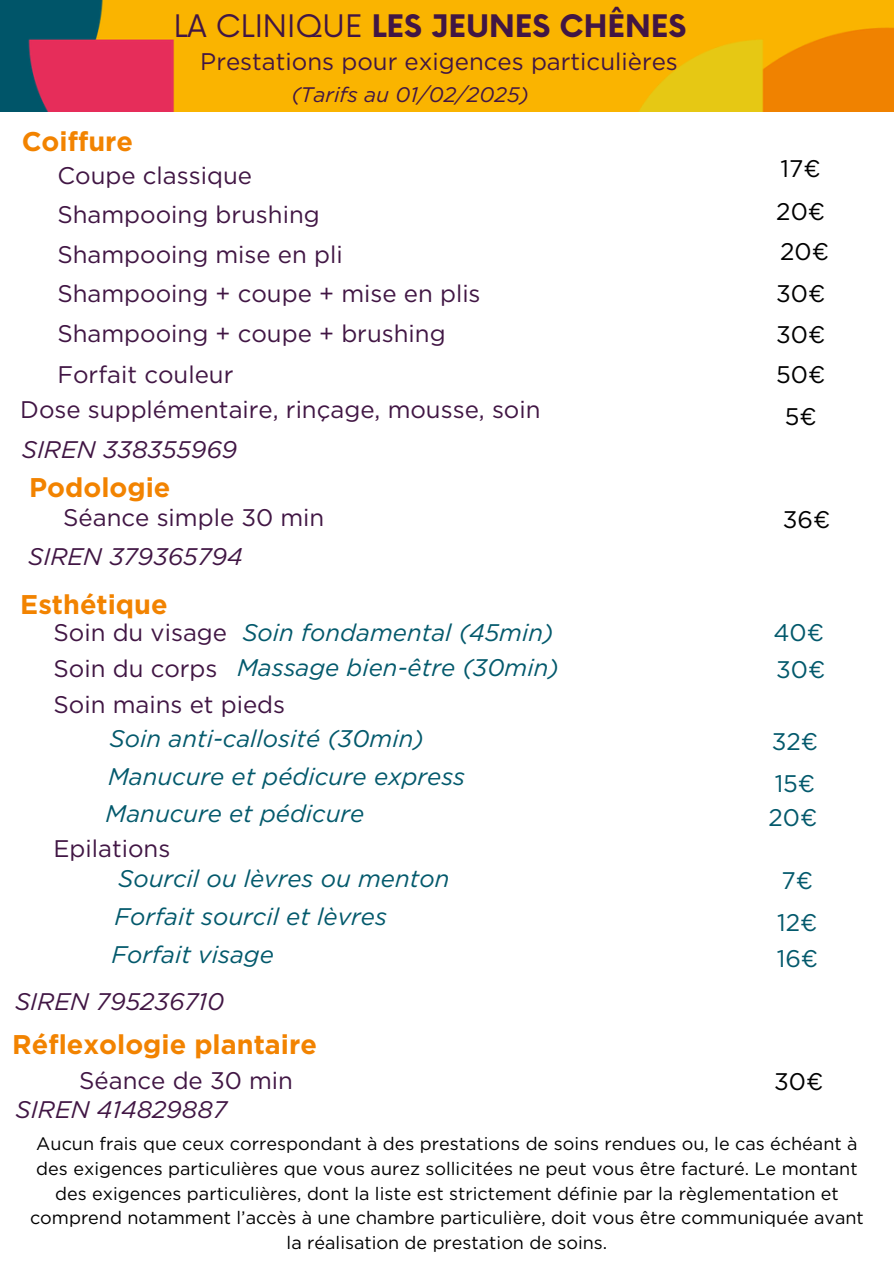
<style>
.page{position:relative;width:894px;height:1264px;background:#fff}
.page>*{position:absolute;margin:0;border:0;box-sizing:border-box;transform-origin:0 0}
.t1{font:700 30.3px "Now";color:#411644}
.t2{font:700 27px "Gotham";color:#f28300}
.t3{font:24px "Gotham";color:#411644}
.t4{font:italic 24px "Gotham";color:#03596c}
.t5{font:italic 24px "Gotham";color:#411644}
.t6{font:24px "Gotham";color:#000}
.t7{font:24px "Gotham";color:#03596c}
.t8{font:italic 21px "Gotham";color:#411644}
.t9{font:18px/24.8px "Gotham";color:#000;text-align:center}
.s1{font-weight:400}
</style>
<div class="page">
<img style="left:0;top:0;width:893px;height:111px">
<h1 class="t1" style="left:174px;top:10px;width:514px"><span class="s1">LA CLINIQUE</span> LES JEUNES CHÊNES</h1>
<h5 class="t2" style="left:22px;top:125px;width:113px">Coiffure</h5>
<h4 class="t3" style="left:200px;top:47px;width:479px">Prestations pour exigences particulières</h4>
<h4 class="t8" style="left:291px;top:82px;width:239px">(Tarifs au 01/02/2025)</h4>
<h4 class="t3" style="left:57px;top:161px;width:196px">Coupe classique</h4>
<h2 class="t3" style="left:57px;top:200px;width:264px">Shampooing brushing</h2>
<h4 class="t3" style="left:57px;top:239px;width:287px">Shampooing mise en pli</h4>
<h4 class="t3" style="left:57px;top:279px;width:424px">Shampooing + coupe + mise en plis</h4>
<h4 class="t3" style="left:57px;top:319px;width:389px">Shampooing + coupe + brushing</h4>
<h4 class="t3" style="left:57px;top:359px;width:177px">Forfait couleur</h4>
<h4 class="t6" style="left:780px;top:154px;width:42px">17€</h4>
<h4 class="t6" style="left:776px;top:197px;width:50px">20€</h4>
<h4 class="t6" style="left:780px;top:237px;width:50px">20€</h4>
<h4 class="t6" style="left:775px;top:279px;width:51px">30€</h4>
<h3 class="t6" style="left:775px;top:319px;width:51px">30€</h3>
<h2 class="t6" style="left:775px;top:359px;width:51px">50€</h2>
<h4 class="t3" style="left:20px;top:394px;width:521px">Dose supplémentaire, rinçage, mousse, soin</h4>
<p class="t6" style="left:784px;top:402px;width:33px">5€</p>
<h4 class="t5" style="left:22px;top:435px;width:217px">SIREN 338355969</h4>
<h4 class="t2" style="left:29px;top:470px;width:143px">Podologie</h4>
<h4 class="t3" style="left:63px;top:503px;width:262px">Séance simple 30 min</h4>
<h4 class="t5" style="left:28px;top:541px;width:216px">SIREN 379365794</h4>
<h4 class="t2" style="left:20px;top:587px;width:149px">Esthétique</h4>
<h4 class="t3" style="left:53px;top:618px;width:175px">Soin du visage</h4>
<h4 class="t3" style="left:53px;top:654px;width:165px">Soin du corps</h4>
<h3 class="t3" style="left:53px;top:689px;width:233px">Soin mains et pieds</h3>
<h2 class="t4" style="left:242px;top:618px;width:313px">Soin fondamental (45min)</h2>
<h4 class="t4" style="left:237px;top:652px;width:323px">Massage bien-être (30min)</h4>
<h4 class="t4" style="left:110px;top:724px;width:316px">Soin anti-callosité (30min)</h4>
<h4 class="t4" style="left:108px;top:761px;width:358px">Manucure et pédicure express</h4>
<h4 class="t4" style="left:106px;top:799px;width:260px">Manucure et pédicure</h4>
<h4 class="t3" style="left:53px;top:834px;width:118px">Epilations</h4>
<h4 class="t4" style="left:118px;top:864px;width:333px">Sourcil ou lèvres ou menton</h4>
<h4 class="t4" style="left:114px;top:901px;width:274px">Forfait sourcil et lèvres</h4>
<h4 class="t4" style="left:111px;top:940px;width:164px">Forfait visage</h4>
<h4 class="t5" style="left:15px;top:987px;width:211px">SIREN 795236710</h4>
<h4 class="t6" style="left:782px;top:504px;width:49px">36€</h4>
<h4 class="t7" style="left:773px;top:618px;width:52px">40€</h4>
<h4 class="t7" style="left:775px;top:655px;width:51px">30€</h4>
<h4 class="t7" style="left:771px;top:726px;width:48px">32€</h4>
<h4 class="t7" style="left:774px;top:769px;width:42px">15€</h4>
<h4 class="t7" style="left:768px;top:803px;width:50px">20€</h4>
<h4 class="t7" style="left:781px;top:865px;width:33px">7€</h4>
<h4 class="t7" style="left:777px;top:908px;width:42px">12€</h4>
<h4 class="t7" style="left:776px;top:944px;width:43px">16€</h4>
<h3 class="t2" style="left:12px;top:1027px;width:306px">Réflexologie plantaire</h3>
<h2 class="t3" style="left:79px;top:1065px;width:215px">Séance de 30 min</h2>
<h4 class="t6" style="left:774px;top:1067px;width:51px">30€</h4>
<h3 class="t5" style="left:16px;top:1094px;width:213px">SIREN 414829887</h3>
<h4 class="t9" style="left:30px;top:1131px;width:835px">Aucun frais que ceux correspondant à des prestations de soins rendues ou, le cas échéant à des exigences particulières que vous aurez sollicitées ne peut vous être facturé. Le montant des exigences particulières, dont la liste est strictement définie par la règlementation et comprend notamment l’accès à une chambre particulière, doit vous être communiquée avant la réalisation de prestation de soins.</h4>
</div>
